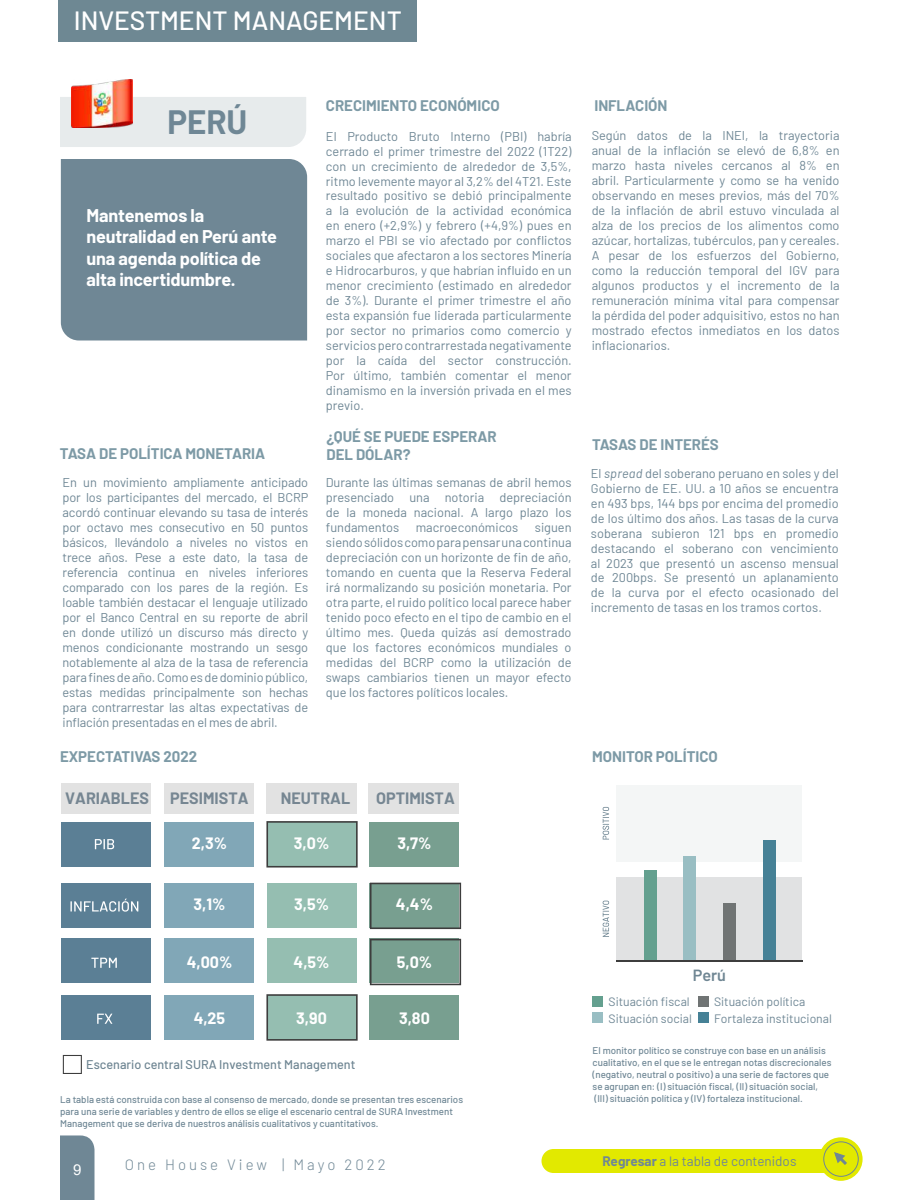
<style>
.page{position:relative;width:900px;height:1200px;background:#fff}
.page>*{position:absolute;margin:0;border:0;box-sizing:border-box;transform-origin:0 0}
.t1{font:700 33px "Barlow";color:#6f8795}
.t2{font:500 26.4px "Barlow";color:#fff}
.t3{font:700 18px/21.6px "Barlow";letter-spacing:-.01em;color:#fff}
.t4{font:600 16.2px "Barlow";color:#6f8693}
.t5{font:700 16.05px "Barlow";color:#fff}
.t6{font:700 16.05px "Barlow";color:#768692}
.t7{font:700 15px/18px "Barlow";color:#7d9aa6}
.t8{font:300 15px "Barlow";letter-spacing:.2em;color:#6f8795}
.t9{font:15px "Arial";color:#fff}
.t10{font:13.5px "Barlow";color:#6f8795}
.t11{font:12.75px/15px "Barlow";color:#6f8795;text-align:justify}
.t12{font:500 12.6px "Barlow";color:#6f8693}
.t13{font:12.15px/16.8px "Barlow";color:#6f8795}
.t14{font:500 9.75px/12px "Barlow";color:#6f8795}
.s1{font-style:italic}
.s2{font-weight:700}
</style>
<div class="page">
<div style="left:61px;top:783px;width:90px;height:31px;background:#e2e2e2"></div>
<div style="left:165px;top:783px;width:89px;height:31px;background:#e2e2e2"></div>
<div style="left:266px;top:783px;width:91px;height:31px;background:#e2e2e2"></div>
<div style="left:368px;top:783px;width:91px;height:31px;background:#e2e2e2"></div>
<div style="left:61px;top:822px;width:90px;height:45px;background:#5b7f95"></div>
<div style="left:61px;top:883px;width:90px;height:45px;background:#5b7f95"></div>
<div style="left:61px;top:938px;width:90px;height:45px;background:#5b7f95"></div>
<div style="left:61px;top:995px;width:90px;height:45px;background:#5b7f95"></div>
<div style="left:164px;top:822px;width:90px;height:45px;background:#81a7b7"></div>
<div style="left:164px;top:883px;width:90px;height:45px;background:#81a7b7"></div>
<div style="left:164px;top:938px;width:90px;height:45px;background:#81a7b7"></div>
<div style="left:164px;top:995px;width:90px;height:45px;background:#81a7b7"></div>
<div style="left:267px;top:883px;width:90px;height:45px;background:#95beb1"></div>
<div style="left:267px;top:938px;width:90px;height:45px;background:#95beb1"></div>
<div style="left:369px;top:822px;width:90px;height:45px;background:#789f90"></div>
<div style="left:369px;top:938px;width:90px;height:45px;background:#6c8b7f"></div>
<div style="left:369px;top:995px;width:90px;height:45px;background:#789f90"></div>
<svg style="left:63px;top:1055px;width:19px;height:19px"></svg>
<svg style="left:95px;top:839px;width:19px;height:10px"></svg>
<svg style="left:70px;top:899px;width:68px;height:13px"></svg>
<svg style="left:91px;top:958px;width:26px;height:10px"></svg>
<svg style="left:97px;top:1014px;width:15px;height:10px"></svg>
<svg style="left:266px;top:821px;width:92px;height:47px;background:#8eb2a6"></svg>
<svg style="left:370px;top:883px;width:91px;height:46px;background:#739688"></svg>
<svg style="left:370px;top:939px;width:91px;height:46px;background:#75978a"></svg>
<svg style="left:266px;top:994px;width:92px;height:47px;background:#8eb2a6"></svg>
<svg style="left:603px;top:807px;width:6px;height:33px"></svg>
<svg style="left:603px;top:901px;width:6px;height:36px"></svg>
<div style="left:593px;top:996px;width:10px;height:10px;background:#64a08f"></div>
<div style="left:593px;top:1012px;width:10px;height:11px;background:#99bec3"></div>
<div style="left:698px;top:996px;width:10px;height:10px;background:#707474"></div>
<div style="left:698px;top:1012px;width:10px;height:11px;background:#468196"></div>
<div style="left:616px;top:785px;width:186px;height:77px;background:#f4f6f6"></div>
<div style="left:616px;top:877px;width:186px;height:85px;background:#e1e2e3"></div>
<div style="left:683px;top:856px;width:13px;height:105px;background:#99bec3"></div>
<div style="left:723px;top:903px;width:13px;height:58px;background:#707474"></div>
<div style="left:763px;top:840px;width:12px;height:121px;background:#468196"></div>
<div style="left:644px;top:870px;width:12px;height:91px;background:#64a08f"></div>
<hr style="left:616px;top:960px;width:186px;height:2px;background:#3d3d3d">
<div style="left:60px;top:97px;width:246px;height:50px;background:#e7ebec"></div>
<img style="left:71px;top:80px;width:62px;height:48px">
<div style="left:61px;top:159px;width:246px;height:181px;background:#6f8795"></div>
<div style="left:58px;top:0;width:359px;height:41px;background:#6e8893"></div>
<div style="left:542px;top:1149px;width:319px;height:24px;background:#e2e900;border-radius:12px"></div>
<svg style="left:819px;top:1137px;width:44px;height:44px"></svg>
<svg style="left:832px;top:1150px;width:18px;height:18px"></svg>
<div style="left:823px;top:1141px;width:36px;height:36px;border:1px solid #6f8795;border-radius:50%"></div>
<div style="left:60px;top:1135px;width:34px;height:65px;background:#6f8795"></div>
<h2 class="t2" style="left:74px;top:2px;width:330px">INVESTMENT MANAGEMENT</h2>
<h1 class="t1" style="left:167px;top:97px;width:81px">PERÚ</h1>
<h3 class="t3" style="left:87px;top:203px;width:192px">Mantenemos la neutralidad en Perú ante una agenda política de alta incertidumbre.</h3>
<p class="t7" style="left:60px;top:444px;width:207px">TASA DE POLÍTICA MONETARIA</p>
<p class="t7" style="left:326px;top:95px;width:175px">CRECIMIENTO ECONÓMICO</p>
<p class="t7" style="left:594px;top:95px;width:75px">INFLACIÓN</p>
<p class="t11" style="left:326px;top:127px;width:247px">El Producto Bruto Interno (PBI) habría cerrado el primer trimestre del 2022 (1T22) con un crecimiento de alrededor de 3,5%, ritmo levemente mayor al 3,2% del 4T21. Este resultado positivo se debió principalmente a la evolución de la actividad económica en enero (+2,9%) y febrero (+4,9%) pues en marzo el PBI se vio afectado por conflictos sociales que afectaron a los sectores Minería e Hidrocarburos, y que habrían influido en un menor crecimiento (estimado en alrededor de 3%). Durante el primer trimestre el año esta expansión fue liderada particularmente por sector no primarios como comercio y servicios pero contrarrestada negativamente por la caída del sector construcción.<br>Por último, también comentar el menor dinamismo en la inversión privada en el mes previo.</p>
<p class="t11" style="left:592px;top:127px;width:249px">Según datos de la INEI, la trayectoria anual de la inflación se elevó de 6,8% en marzo hasta niveles cercanos al 8% en abril. Particularmente y como se ha venido observando en meses previos, más del 70% de la inflación de abril estuvo vinculada al alza de los precios de los alimentos como azúcar, hortalizas, tubérculos, pan y cereales.<br>A pesar de los esfuerzos del Gobierno, como la reducción temporal del IGV para algunos productos y el incremento de la remuneración mínima vital para compensar la pérdida del poder adquisitivo, estos no han mostrado efectos inmediatos en los datos inflacionarios.</p>
<p class="t7" style="left:326px;top:426px;width:172px">¿QUÉ SE PUEDE ESPERAR<br>DEL DÓLAR?</p>
<p class="t7" style="left:592px;top:435px;width:128px">TASAS DE INTERÉS</p>
<p class="t11" style="left:63px;top:474px;width:247px">En un movimiento ampliamente anticipado por los participantes del mercado, el BCRP acordó continuar elevando su tasa de interés por octavo mes consecutivo en 50 puntos básicos, llevándolo a niveles no vistos en trece años. Pese a este dato, la tasa de referencia continua en niveles inferiores comparado con los pares de la región. Es loable también destacar el lenguaje utilizado por el Banco Central en su reporte de abril en donde utilizó un discurso más directo y menos condicionante mostrando un sesgo notablemente al alza de la tasa de referencia para fines de año. Como es de dominio público, estas medidas principalmente son hechas para contrarrestar las altas expectativas de inflación presentadas en el mes de abril.</p>
<p class="t11" style="left:591px;top:464px;width:249px">El <span class="s1">spread</span> del soberano peruano en soles y del Gobierno de EE. UU. a 10 años se encuentra en 493 bps, 144 bps por encima del promedio de los último dos años. Las tasas de la curva soberana subieron 121 bps en promedio destacando el soberano con vencimiento al 2023 que presentó un ascenso mensual de 200bps. Se presentó un aplanamiento de la curva por el efecto ocasionado del incremento de tasas en los tramos cortos.</p>
<p class="t11" style="left:326px;top:474px;width:247px">Durante las últimas semanas de abril hemos presenciado una notoria depreciación de la moneda nacional. A largo plazo los fundamentos</p>
<p class="t11" style="left:326px;top:519px;width:247px;text-indent:209px">siguen siendo sólidos como para pensar una continua depreciación con un horizonte de fin de año, tomando en cuenta que la Reserva Federal irá normalizando su posición monetaria. Por otra parte, el ruido político local parece haber tenido poco efecto en el tipo de cambio en el último mes. Queda quizás así demostrado que los factores económicos mundiales o medidas del BCRP como la utilización de swaps cambiarios tienen un mayor efecto que los factores políticos locales.</p>
<p class="t11" style="left:416px;top:519px;width:104px">macroeconómicos</p>
<p class="t7" style="left:60px;top:746px;width:139px">EXPECTATIVAS 2022</p>
<p class="t7" style="left:592px;top:746px;width:127px">MONITOR POLÍTICO</p>
<p class="t6" style="left:65px;top:786px;width:85px">VARIABLES</p>
<p class="t6" style="left:170px;top:786px;width:80px">PESIMISTA</p>
<p class="t6" style="left:281px;top:786px;width:71px">NEUTRAL</p>
<p class="t6" style="left:376px;top:786px;width:80px">OPTIMISTA</p>
<p class="t5" style="left:192px;top:832px;width:37px">2,3%</p>
<p class="t5" style="left:294px;top:832px;width:37px">3,0%</p>
<p class="t5" style="left:397px;top:832px;width:36px">3,7%</p>
<p class="t5" style="left:194px;top:892px;width:33px">3,1%</p>
<p class="t5" style="left:294px;top:892px;width:36px">3,5%</p>
<p class="t5" style="left:396px;top:892px;width:38px">4,4%</p>
<p class="t5" style="left:187px;top:950px;width:47px">4,00%</p>
<p class="t5" style="left:294px;top:950px;width:37px">4,5%</p>
<p class="t5" style="left:397px;top:950px;width:37px">5,0%</p>
<p class="t5" style="left:194px;top:1006px;width:33px">4,25</p>
<p class="t5" style="left:296px;top:1006px;width:32px">3,90</p>
<p class="t5" style="left:399px;top:1006px;width:32px">3,80</p>
<p class="t12" style="left:86px;top:1055px;width:271px">Escenario central SURA Investment Management</p>
<p class="t14" style="left:60px;top:1093px;width:404px">La tabla está construida con base al consenso de mercado, donde se presentan tres escenarios para una serie de variables y dentro de ellos se elige el escenario central de SURA Investment<br>Management que se deriva de nuestros análisis cualitativos y cuantitativos.</p>
<p class="t4" style="left:693px;top:964px;width:35px">Perú</p>
<p class="t13" style="left:609px;top:992px;width:85px">Situación fiscal<br>Situación social</p>
<p class="t13" style="left:714px;top:992px;width:119px">Situación política<br>Fortaleza institucional</p>
<p class="t14" style="left:593px;top:1044px;width:240px">El monitor político se construye con base en un análisis cualitativo, en el que se le entregan notas discrecionales (negativo, neutral o positivo) a una serie de factores que se agrupan en: (I) situación fiscal, (II) situación social, (III) situación política y (IV) fortaleza institucional.</p>
<p class="t9" style="left:73px;top:1160px;width:10px">9</p>
<p class="t8" style="left:125px;top:1154px;width:262px">One House View | Mayo 2022</p>
<p class="t10" style="left:602px;top:1151px;width:196px"><span class="s2">Regresar</span> a la tabla de contenidos</p>
</div>
